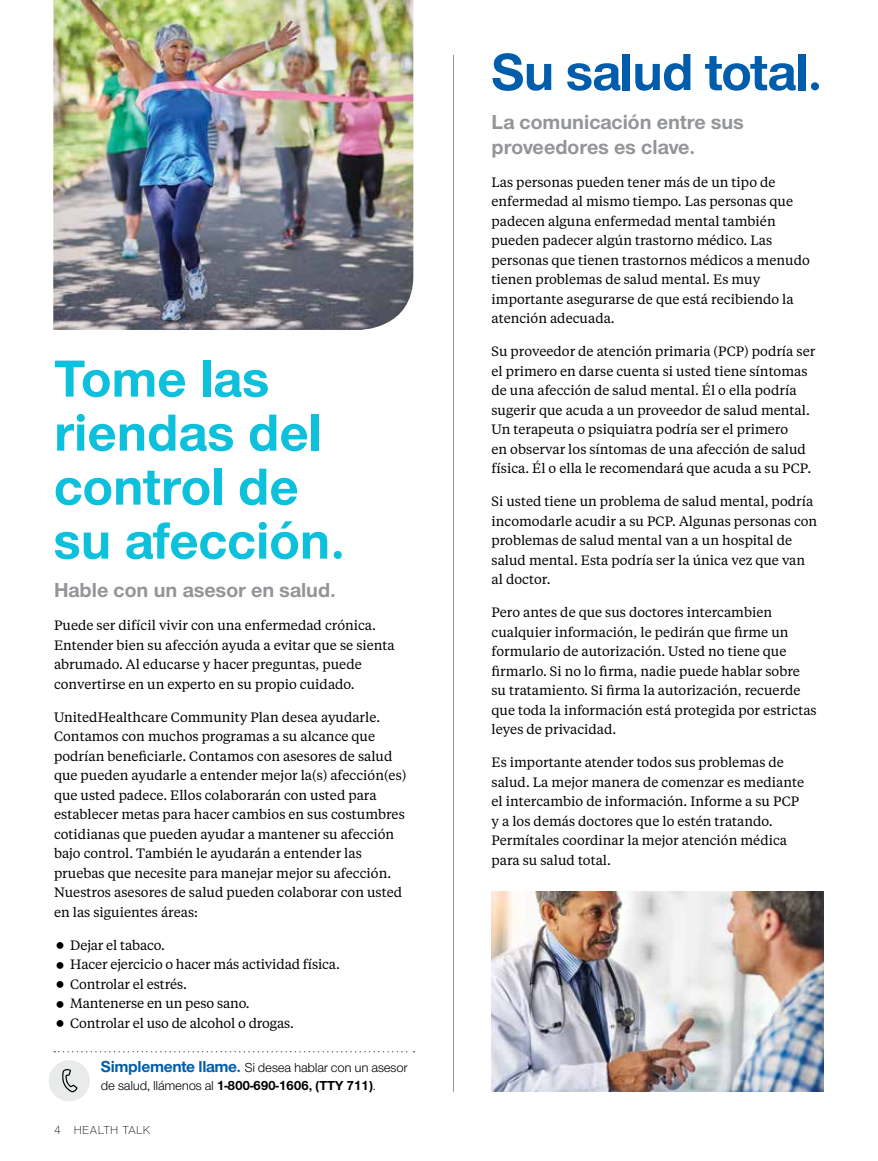
<style>
.page{position:relative;width:878px;height:1161px;background:#fff}
.page>*{position:absolute;margin:0;border:0;box-sizing:border-box;transform-origin:0 0}
.t1{font:700 54px/54px "UHC Sans";color:#0dc0dc}
.t2{font:700 54px "UHC Sans";letter-spacing:-.015em;color:#005dac}
.t3{font:700 21px/25.2px "UHC Sans";color:#939598}
.t4{font:13.5px/19.5px "UHC Serif Text";color:#000}
.t5{font:13.5px/18px "UHC Sans";letter-spacing:-.02em;color:#000}
.t6{font:300 12px "UHC Sans";letter-spacing:.04em;color:#000}
.s1{font-weight:700;font-size:16.5px;color:#005dac}
.s2{font-weight:700}
</style>
<div class="page">
<svg style="left:54px;top:1051px;width:360px;height:1px"></svg>
<div style="left:49px;top:1060px;width:41px;height:41px;background:#e9eaea;border-radius:50%"></div>
<svg style="left:62px;top:1069px;width:16px;height:23px"></svg>
<hr style="left:453px;top:55px;width:1px;height:1037px;background:#939598">
<img style="left:53px;top:0;width:360px;height:330px">
<img style="left:491px;top:892px;width:333px;height:200px">
<h1 class="t1" style="left:54px;top:350px;width:293px">Tome las riendas del control de su afección.</h1>
<h2 class="t3" style="left:54px;top:577px;width:283px">Hable con un asesor en salud.</h2>
<p class="t4" style="left:54px;top:615px;width:342px">Puede ser difícil vivir con una enfermedad crónica.<br>Entender bien su afección ayuda a evitar que se sienta abrumado. Al educarse y hacer preguntas, puede convertirse en un experto en su propio cuidado.</p>
<p class="t4" style="left:54px;top:707px;width:354px">UnitedHealthcare Community Plan desea ayudarle.<br>Contamos con muchos programas a su alcance que podrían beneficiarle. Contamos con asesores de salud que pueden ayudarle a entender mejor la(s) afección(es) que usted padece. Ellos colaborarán con usted para establecer metas para hacer cambios en sus costumbres cotidianas que pueden ayudar a mantener su afección bajo control. También le ayudarán a entender las pruebas que necesite para manejar mejor su afección.<br>Nuestros asesores de salud pueden colaborar con usted en las siguientes áreas:</p>
<p class="t4" style="left:70px;top:935px;width:271px">Dejar el tabaco.<br>Hacer ejercicio o hacer más actividad física.<br>Controlar el estrés.<br>Mantenerse en un peso sano.<br>Controlar el uso de alcohol o drogas.</p>
<p class="t5" style="left:101px;top:1058px;width:308px"><span class="s1">Simplemente llame.</span> Si desea hablar con un asesor de salud, llámenos al <span class="s2">1-800-690-1606, (TTY 711)</span>.</p>
<p class="t6" style="left:54px;top:1122px;width:98px">4 HEALTH TALK</p>
<h1 class="t2" style="left:491px;top:36px;width:332px">Su salud total.</h1>
<h2 class="t3" style="left:491px;top:108px;width:254px">La comunicación entre sus proveedores es clave.</h2>
<p class="t4" style="left:491px;top:172px;width:320px">Las personas pueden tener más de un tipo de enfermedad al mismo tiempo. Las personas que padecen alguna enfermedad mental también pueden padecer algún trastorno médico. Las personas que tienen trastornos médicos a menudo tienen problemas de salud mental. Es muy importante asegurarse de que está recibiendo la atención adecuada.</p>
<p class="t4" style="left:491px;top:341px;width:325px">Su proveedor de atención primaria (PCP) podría ser el primero en darse cuenta si usted tiene síntomas de una afección de salud mental. Él o ella podría sugerir que acuda a un proveedor de salud mental.<br>Un terapeuta o psiquiatra podría ser el primero<br>en observar los síntomas de una afección de salud física. Él o ella le recomendará que acuda a su PCP.</p>
<p class="t4" style="left:491px;top:491px;width:327px">Si usted tiene un problema de salud mental, podría incomodarle acudir a su PCP. Algunas personas con problemas de salud mental van a un hospital de salud mental. Esta podría ser la única vez que van al doctor.</p>
<p class="t4" style="left:491px;top:602px;width:326px">Pero antes de que sus doctores intercambien cualquier información, le pedirán que firme un formulario de autorización. Usted no tiene que firmarlo. Si no lo firma, nadie puede hablar sobre su tratamiento. Si firma la autorización, recuerde que toda la información está protegida por estrictas leyes de privacidad.</p>
<p class="t4" style="left:491px;top:752px;width:314px">Es importante atender todos sus problemas de salud. La mejor manera de comenzar es mediante el intercambio de información. Informe a su PCP y a los demás doctores que lo estén tratando.<br>Permítales coordinar la mejor atención médica para su salud total.</p>
</div>
